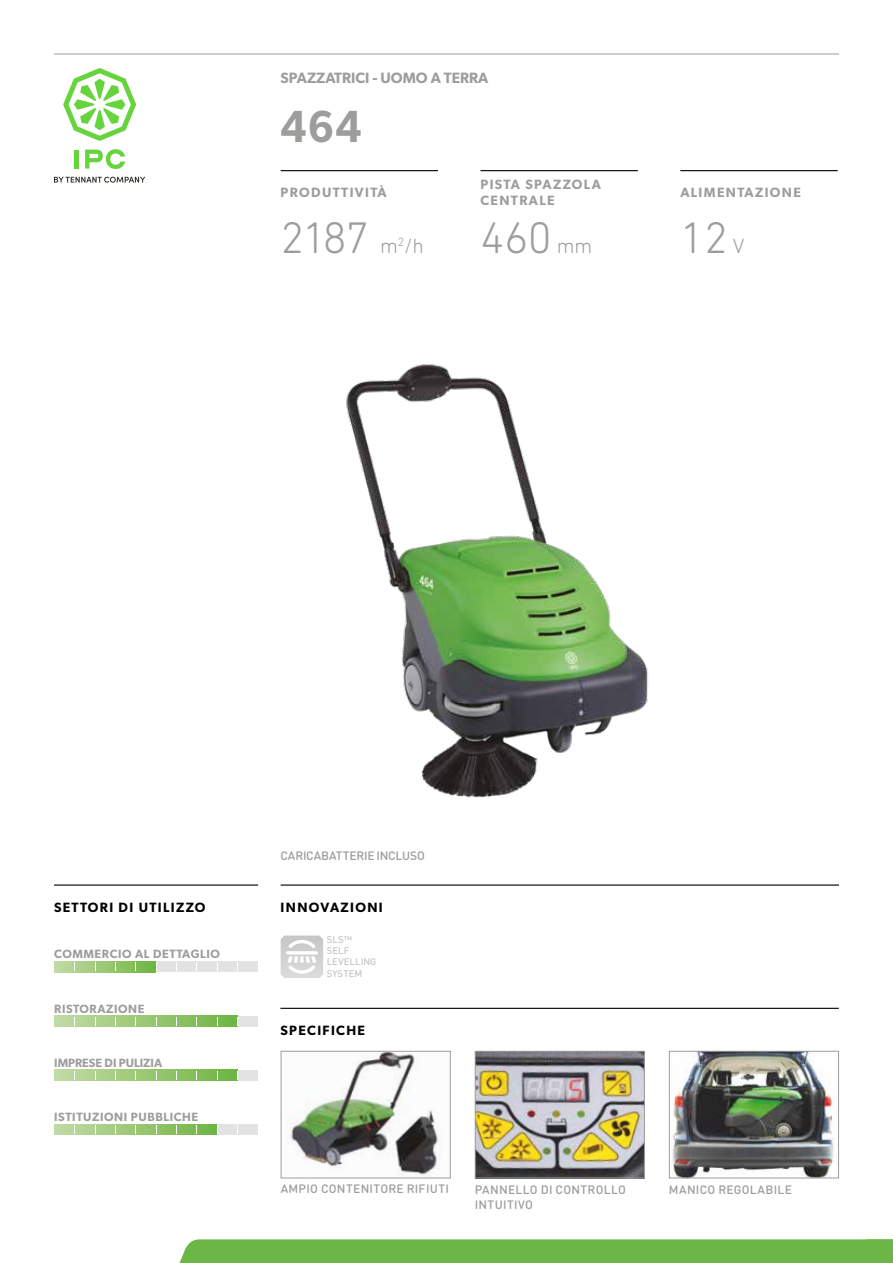
<style>
.page{position:relative;width:893px;height:1263px;background:#fff}
.page>*{position:absolute;margin:0;border:0;box-sizing:border-box;transform-origin:0 0}
.t1{font:300 45px "DIN Next Rounded LT Pro";letter-spacing:-.025em;color:#9d9d9c}
.t2{font:600 45px "Gibson";color:#9d9d9c;scale:.93 1}
.t3{font:600 15px "Gibson";color:#9d9d9c}
.t4{font:600 13.5px/16.2px "Gibson";letter-spacing:.1em;color:#9d9d9c}
.t5{font:600 13.5px "Gibson";letter-spacing:.1em;color:#000}
.t6{font:500 12px "DIN Round Pro";letter-spacing:.02em;color:#9d9d9c}
.t7{font:600 12px "Gibson";letter-spacing:.05em;color:#9d9d9c}
.t8{font:500 12px "DIN Round Pro";letter-spacing:-.02em;color:#9d9d9c}
.t9{font:600 12px "Gibson";color:#9d9d9c}
.t10{font:500 9.6px/11.2px "DIN Round Pro";letter-spacing:.01em;color:#c6c6c6}
.s1{font-size:21px}
</style>
<div class="page">
<hr style="left:54px;top:54px;width:785px;height:1px;background:#9d9d9c">
<div style="left:179px;top:1239px;width:714px;height:24px;background:#6bb644"></div>
<hr style="left:75px;top:150px;width:4px;height:19px;background:#66d43d">
<svg style="left:85px;top:149px;width:40px;height:20px"></svg>
<svg style="left:63px;top:68px;width:73px;height:73px"></svg>
<svg style="left:54px;top:177px;width:91px;height:6px"></svg>
<hr style="left:281px;top:170px;width:157px;height:1px;background:#000">
<hr style="left:480px;top:170px;width:158px;height:1px;background:#000">
<hr style="left:680px;top:170px;width:158px;height:1px;background:#000">
<img style="left:346px;top:364px;width:302px;height:434px">
<img style="left:672px;top:1053px;width:162px;height:123px">
<div style="left:669px;top:1051px;width:170px;height:127px;border:1px solid #9d9d9c"></div>
<img style="left:477px;top:1053px;width:166px;height:123px">
<div style="left:475px;top:1051px;width:170px;height:127px;border:1px solid #9d9d9c"></div>
<hr style="left:54px;top:884px;width:204px;height:2px;background:#000">
<hr style="left:281px;top:884px;width:558px;height:2px;background:#000">
<hr style="left:280px;top:1008px;width:559px;height:1px;background:#000">
<div style="left:54px;top:961px;width:204px;height:11px;background:#e3e3e3"></div>
<svg style="left:54px;top:961px;width:102px;height:11px"></svg>
<div style="left:54px;top:1070px;width:204px;height:10px;background:#e3e3e3"></div>
<svg style="left:54px;top:1070px;width:183px;height:10px;background:#9cca79"></svg>
<div style="left:54px;top:1016px;width:204px;height:10px;background:#e3e3e3"></div>
<svg style="left:54px;top:1016px;width:183px;height:10px;background:#9cca79"></svg>
<div style="left:54px;top:1124px;width:204px;height:11px;background:#e3e3e3"></div>
<svg style="left:54px;top:1124px;width:163px;height:11px;background:#9cca78"></svg>
<img style="left:288px;top:1053px;width:155px;height:123px">
<div style="left:281px;top:1051px;width:170px;height:127px;border:1px solid #9d9d9c"></div>
<svg style="left:281px;top:935px;width:42px;height:43px"></svg>
<p class="t3" style="left:281px;top:69px;width:209px">SPAZZATRICI - UOMO A TERRA</p>
<h1 class="t2" style="left:281px;top:100px;width:88px">464</h1>
<p class="t4" style="left:281px;top:184px;width:108px">PRODUTTIVITÀ</p>
<p class="t4" style="left:480px;top:176px;width:122px">PISTA SPAZZOLA<br>CENTRALE</p>
<p class="t4" style="left:680px;top:184px;width:122px">ALIMENTAZIONE</p>
<h1 class="t1" style="left:281px;top:212px;width:145px">2187 <span class="s1">m</span><sup>2</sup><span class="s1">/h</span></h1>
<h1 class="t1" style="left:480px;top:212px;width:113px">460 <span class="s1">mm</span></h1>
<h1 class="t1" style="left:680px;top:212px;width:66px">12 <span class="s1">V</span></h1>
<p class="t8" style="left:280px;top:848px;width:146px">CARICABATTERIE INCLUSO</p>
<p class="t5" style="left:54px;top:899px;width:153px">SETTORI DI UTILIZZO</p>
<p class="t5" style="left:281px;top:899px;width:104px">INNOVAZIONI</p>
<p class="t7" style="left:54px;top:947px;width:167px">COMMERCIO AL DETTAGLIO</p>
<p class="t7" style="left:54px;top:1001px;width:92px">RISTORAZIONE</p>
<p class="t9" style="left:54px;top:1055px;width:110px">IMPRESE DI PULIZIA</p>
<p class="t7" style="left:54px;top:1109px;width:146px">ISTITUZIONI PUBBLICHE</p>
<p class="t10" style="left:327px;top:933px;width:51px">SLS™<br>SELF<br>LEVELLING<br>SYSTEM</p>
<p class="t5" style="left:280px;top:1022px;width:86px">SPECIFICHE</p>
<p class="t6" style="left:281px;top:1181px;width:170px">AMPIO CONTENITORE RIFIUTI</p>
<p class="t6" style="left:475px;top:1181px;width:153px">PANNELLO DI CONTROLLO</p>
<p class="t6" style="left:669px;top:1181px;width:125px">MANICO REGOLABILE</p>
<p class="t6" style="left:475px;top:1197px;width:60px">INTUITIVO</p>
</div>
